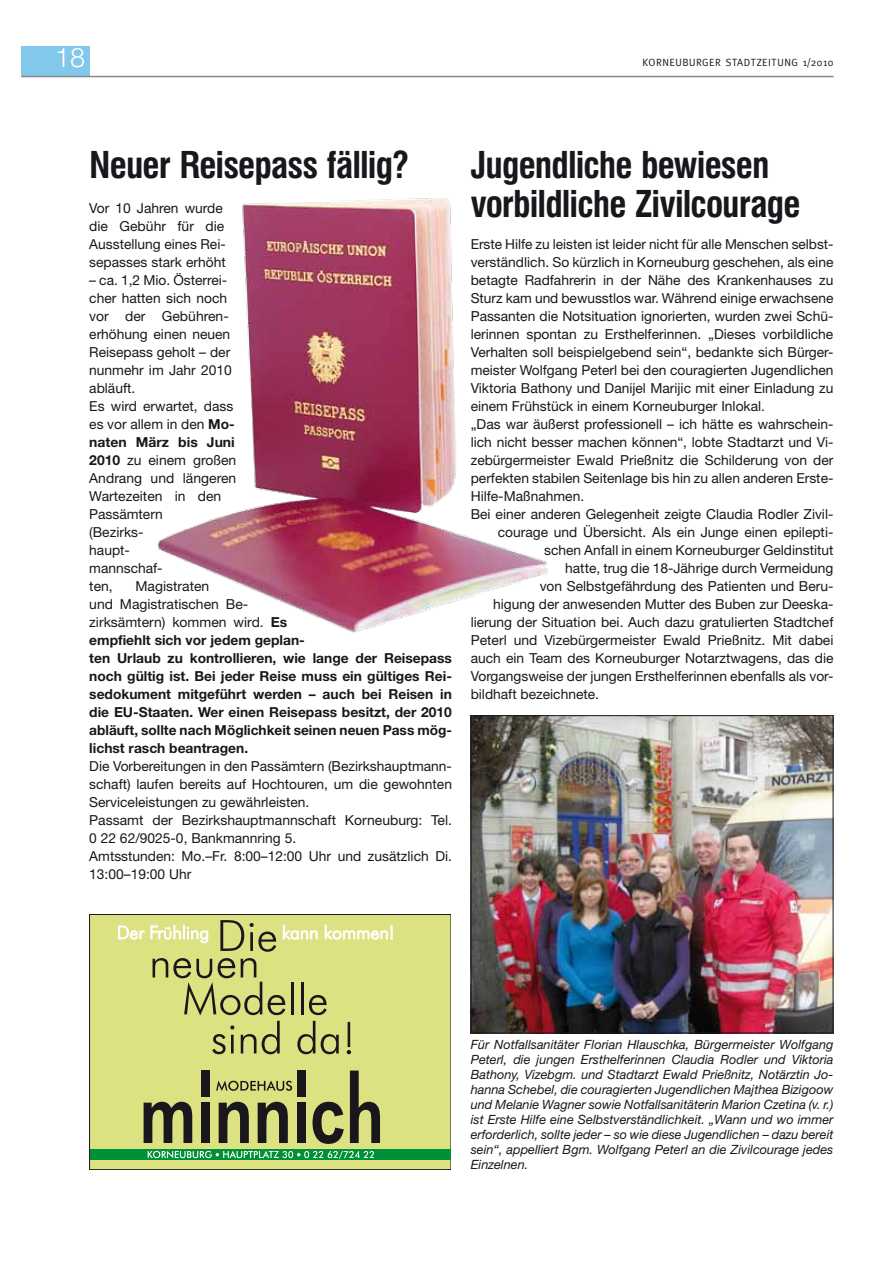
<style>
.page{position:relative;width:893px;height:1263px;background:#fff}
.page>*{position:absolute;margin:0;border:0;box-sizing:border-box;transform-origin:0 0}
.t1{font:700 condensed 36px/39px "Swiss 721 BT";letter-spacing:-.025em;color:#1a171c}
.t2{font:300 27px "Helvetica Neue";color:#fff}
.t3{font:13.8px/18px "Helvetica Neue";color:#1a171c}
.t4{font:700 13.8px/18px "Helvetica Neue";color:#1a171c}
.t5{font:italic 12.75px/15px "Helvetica Neue";color:#1a171c;text-align:justify}
.t6{font:10.5px "Meta";letter-spacing:.05em;color:#1a171c}
.s1{font-weight:700}
.s2{font-weight:400}
</style>
<div class="page">
<div style="left:21px;top:47px;width:68px;height:29px;background:#82c8eb"></div>
<hr style="left:21px;top:76px;width:812px;height:1px;background:#87888a">
<div style="left:90px;top:914px;width:361px;height:255px;background:#dce282"></div>
<div style="left:89px;top:914px;width:362px;height:255px;border:1px solid #1a171c"></div>
<svg style="left:312px;top:1102px;width:32px;height:42px"></svg>
<div style="left:297px;top:1103px;width:8px;height:40px;background:#1a171c"></div>
<svg style="left:258px;top:1102px;width:30px;height:41px"></svg>
<svg style="left:219px;top:1102px;width:30px;height:41px"></svg>
<div style="left:201px;top:1103px;width:9px;height:40px;background:#1a171c"></div>
<svg style="left:144px;top:1102px;width:48px;height:41px"></svg>
<div style="left:297px;top:1070px;width:8px;height:27px;background:#1a171c"></div>
<div style="left:201px;top:1070px;width:9px;height:27px;background:#1a171c"></div>
<svg style="left:216px;top:1080px;width:76px;height:11px"></svg>
<svg style="left:350px;top:1070px;width:30px;height:73px"></svg>
<svg style="left:118px;top:926px;width:27px;height:13px"></svg>
<svg style="left:151px;top:925px;width:57px;height:18px"></svg>
<svg style="left:283px;top:925px;width:35px;height:14px"></svg>
<svg style="left:325px;top:925px;width:68px;height:14px"></svg>
<svg style="left:220px;top:920px;width:24px;height:31px"></svg>
<svg style="left:250px;top:923px;width:26px;height:29px"></svg>
<svg style="left:153px;top:958px;width:109px;height:57px"></svg>
<svg style="left:268px;top:995px;width:17px;height:20px"></svg>
<hr style="left:291px;top:982px;width:2px;height:32px;background:#1a171c">
<hr style="left:301px;top:982px;width:2px;height:32px;background:#1a171c">
<svg style="left:309px;top:995px;width:18px;height:20px"></svg>
<svg style="left:212px;top:1025px;width:22px;height:29px"></svg>
<svg style="left:241px;top:1034px;width:15px;height:19px"></svg>
<svg style="left:262px;top:1021px;width:18px;height:33px"></svg>
<svg style="left:297px;top:1021px;width:18px;height:33px"></svg>
<svg style="left:321px;top:1034px;width:18px;height:20px"></svg>
<svg style="left:347px;top:1022px;width:4px;height:32px"></svg>
<div style="left:90px;top:1149px;width:361px;height:11px;background:#009037"></div>
<svg style="left:148px;top:1151px;width:226px;height:8px"></svg>
<img style="left:473px;top:717px;width:358px;height:314px">
<div style="left:471px;top:715px;width:362px;height:318px;border:1px solid #1a171c"></div>
<img style="left:157px;top:198px;width:391px;height:435px">
<h2 class="t2" style="left:55px;top:41px;width:32px">18</h2>
<p class="t6" style="left:642px;top:56px;width:193px">KORNEUBURGER STADTZEITUNG 1/2010</p>
<h1 class="t1" style="left:89px;top:145px;width:322px">Neuer Reisepass fällig?</h1>
<p class="t3" style="left:89px;top:199px;width:138px">Vor 10 Jahren wurde die Gebühr für die<br>Ausstellung eines Rei&shy;sepasses stark erhöht</p>
<p class="t3" style="left:89px;top:271px;width:149px">– ca. 1,2 Mio. Österrei&shy;cher hatten sich noch vor der Gebühren&shy;erhöhung einen neuen<br>Reisepass geholt – der nunmehr im Jahr 2010 abläuft.<br>Es wird erwartet, dass es vor allem in den <span class="s1">Mo&shy;naten März bis Juni<br>2010</span> zu einem großen<br>Andrang und längeren<br>Wartezeiten in den<br>Passämtern<br>(Bezirks-<br>haupt-<br>mannschaf-<br>ten,</p>
<p class="t4" style="left:89px;top:577px;width:364px;text-indent:46px"><span class="s2">Magistraten<br>und Magistratischen Be-<br>zirksämtern) kommen wird.</span> Es<br>empfiehlt sich vor jedem geplan-<br>ten Urlaub zu kontrollieren, wie lange der Reisepass noch gültig ist. Bei jeder Reise muss ein gültiges Rei&shy;sedokument mitgeführt werden – auch bei Reisen in die EU-Staaten. Wer einen Reisepass besitzt, der 2010 abläuft, sollte nach Möglichkeit seinen neuen Pass mög&shy;lichst rasch beantragen.</p>
<p class="t3" style="left:89px;top:757px;width:364px">Die Vorbereitungen in den Passämtern (Bezirkshauptmann&shy;schaft) laufen bereits auf Hochtouren, um die gewohnten Serviceleistungen zu gewährleisten.<br>Passamt der Bezirkshauptmannschaft Korneuburg: Tel.<br>0 22 62/9025-0, Bankmannring 5.<br>Amtsstunden: Mo.–Fr. 8:00–12:00 Uhr und zusätzlich Di.<br>13:00–19:00 Uhr</p>
<h1 class="t1" style="left:471px;top:145px;width:331px">Jugendliche bewiesen vorbildliche Zivilcourage</h1>
<p class="t3" style="left:471px;top:235px;width:364px">Erste Hilfe zu leisten ist leider nicht für alle Menschen selbst-</p>
<p class="t3" style="left:471px;top:253px;width:364px">verständlich. So kürzlich in Korneuburg geschehen, als eine</p>
<p class="t3" style="left:471px;top:271px;width:364px">betagte Radfahrerin in der Nähe des Krankenhauses zu</p>
<p class="t3" style="left:471px;top:289px;width:364px">Sturz kam und bewusstlos war. Während einige erwachsene</p>
<p class="t3" style="left:471px;top:307px;width:364px">Passanten die Notsituation ignorierten, wurden zwei Schü-</p>
<p class="t3" style="left:471px;top:325px;width:364px">lerinnen spontan zu Ersthelferinnen. „Dieses vorbildliche</p>
<p class="t3" style="left:471px;top:343px;width:364px">Verhalten soll beispielgebend sein“, bedankte sich Bürger-</p>
<p class="t3" style="left:471px;top:361px;width:364px">meister Wolfgang Peterl bei den couragierten Jugendlichen</p>
<p class="t3" style="left:471px;top:379px;width:364px">Viktoria Bathony und Danijel Marijic mit einer Einladung zu</p>
<p class="t3" style="left:471px;top:397px;width:296px">einem Frühstück in einem Korneuburger Inlokal.</p>
<p class="t3" style="left:471px;top:415px;width:364px">„Das war äußerst professionell – ich hätte es wahrschein-</p>
<p class="t3" style="left:471px;top:433px;width:364px">lich nicht besser machen können“, lobte Stadtarzt und Vi-</p>
<p class="t3" style="left:471px;top:451px;width:364px">zebürgermeister Ewald Prießnitz die Schilderung von der</p>
<p class="t3" style="left:471px;top:469px;width:364px">perfekten stabilen Seitenlage bis hin zu allen anderen Erste-</p>
<p class="t3" style="left:471px;top:487px;width:115px">Hilfe-Maßnahmen.</p>
<p class="t3" style="left:471px;top:505px;width:364px">Bei einer anderen Gelegenheit zeigte Claudia Rodler Zivil-</p>
<p class="t3" style="left:498px;top:523px;width:337px">courage und Übersicht. Als ein Junge einen epilepti-</p>
<p class="t3" style="left:544px;top:541px;width:291px">schen Anfall in einem Korneuburger Geldinstitut</p>
<p class="t3" style="left:565px;top:559px;width:270px">hatte, trug die 18-Jährige durch Vermeidung</p>
<p class="t3" style="left:540px;top:577px;width:295px">von Selbstgefährdung des Patienten und Beru-</p>
<p class="t3" style="left:493px;top:595px;width:342px">higung der anwesenden Mutter des Buben zur Deeska-</p>
<p class="t3" style="left:471px;top:613px;width:364px">lierung der Situation bei. Auch dazu gratulierten Stadtchef</p>
<p class="t3" style="left:471px;top:631px;width:364px">Peterl und Vizebürgermeister Ewald Prießnitz. Mit dabei</p>
<p class="t3" style="left:471px;top:649px;width:364px">auch ein Team des Korneuburger Notarztwagens, das die</p>
<p class="t3" style="left:471px;top:667px;width:364px">Vorgangsweise der jungen Ersthelferinnen ebenfalls als vor-</p>
<p class="t3" style="left:471px;top:685px;width:130px">bildhaft bezeichnete.</p>
<p class="t5" style="left:471px;top:1036px;width:364px">Für Notfallsanitäter Florian Hlauschka, Bürgermeister Wolfgang Peterl, die jungen Ersthelferinnen Claudia Rodler und Viktoria Bathony, Vizebgm. und Stadtarzt Ewald Prießnitz, Notärztin Jo&shy;hanna Schebel, die couragierten Jugendlichen Majthea Bizigoow und Melanie Wagner sowie Notfallsanitäterin Marion Czetina (v. r.) ist Erste Hilfe eine Selbstverständlichkeit. „Wann und wo immer erforderlich, sollte jeder – so wie diese Jugendlichen – dazu bereit sein“, appelliert Bgm. Wolfgang Peterl an die Zivilcourage jedes Einzelnen.</p>
</div>
